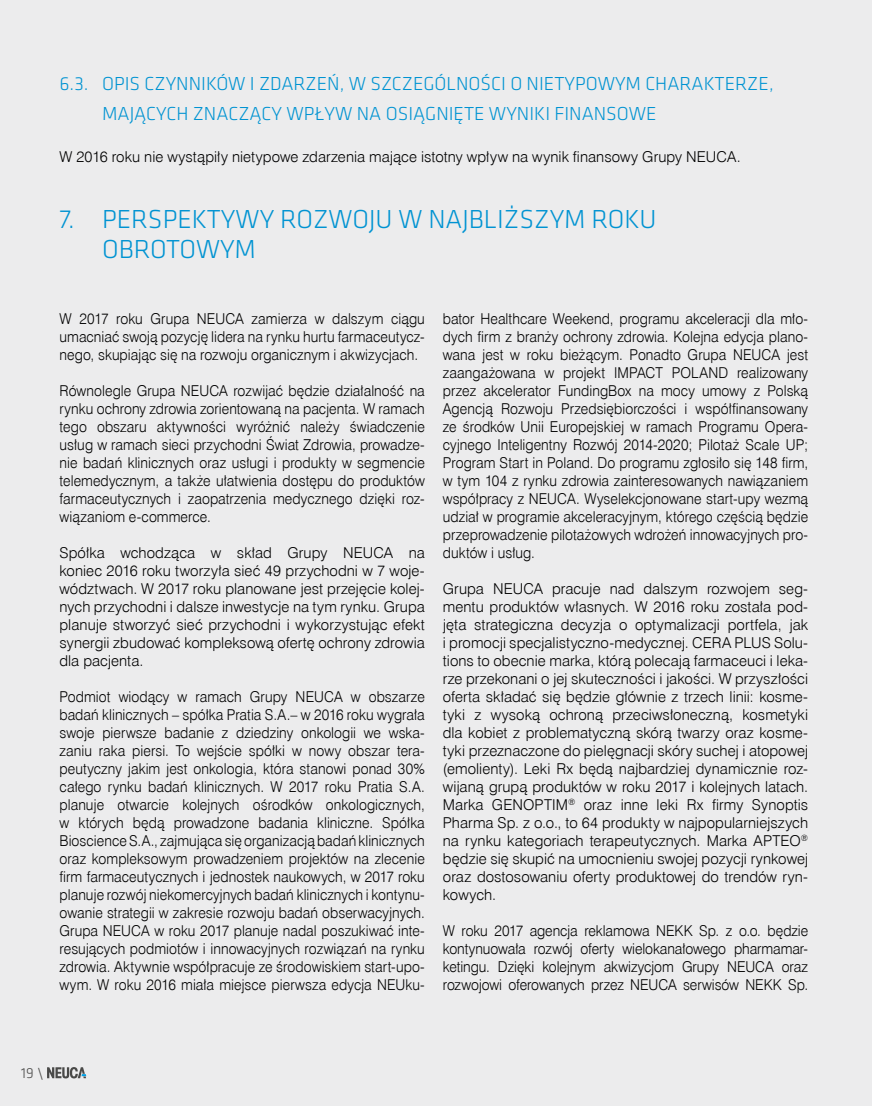
<style>
.page{position:relative;width:872px;height:1106px;background:#ececed}
.page>*{position:absolute;margin:0;border:0;box-sizing:border-box;transform-origin:0 0}
.t1{font:300 27px/30px "Klavika Basic";color:#0093d2}
.t2{font:300 19.5px/30px "Klavika Basic";color:#0093d2}
.t3{font:15px/18px "Swis 721 Lt EU";color:#000;text-align:justify;scale:.94 1}
.t4{font:15px/18px "Swis 721 Lt EU";color:#000;text-align:justify}
.t5{font:15px/18px "Swis 721 Lt EU";color:#000;text-align:justify;scale:.95 1}
.t6{font:300 15px "Klavika";color:#494948}
</style>
<div class="page">
<svg style="left:47px;top:1067px;width:39px;height:11px"></svg>
<h2 class="t2" style="left:102px;top:68px;width:673px;text-indent:-43px">6.3. OPIS CZYNNIKÓW I ZDARZEŃ, W SZCZEGÓLNOŚCI O NIETYPOWYM CHARAKTERZE,<br>MAJĄCYCH ZNACZĄCY WPŁYW NA OSIĄGNIĘTE WYNIKI FINANSOWE</h2>
<p class="t4" style="left:60px;top:148px;width:682px">W 2016 roku nie wystąpiły nietypowe zdarzenia mające istotny wpływ na wynik finansowy Grupy NEUCA.</p>
<h1 class="t1" style="left:102px;top:204px;width:556px;text-indent:-43px">7. PERSPEKTYWY ROZWOJU W NAJBLIŻSZYM ROKU<br>OBROTOWYM</h1>
<p class="t5" style="left:60px;top:310px;width:386px">W 2017 roku Grupa NEUCA zamierza w dalszym ciągu umacniać swoją pozycję lidera na rynku hurtu farmaceutycz&shy;nego, skupiając się na rozwoju organicznym i akwizycjach.</p>
<p class="t3" style="left:60px;top:382px;width:390px">Równolegle Grupa NEUCA rozwijać będzie działalność na rynku ochrony zdrowia zorientowaną na pacjenta. W ramach tego obszaru aktywności wyróżnić należy świadczenie usług w ramach sieci przychodni Świat Zdrowia, prowadze&shy;nie badań klinicznych oraz usługi i produkty w segmencie telemedycznym, a także ułatwienia dostępu do produktów farmaceutycznych i zaopatrzenia medycznego dzięki roz&shy;wiązaniom e-commerce.</p>
<p class="t4" style="left:60px;top:544px;width:367px">Spółka wchodząca w skład Grupy NEUCA na koniec 2016 roku tworzyła sieć 49 przychodni w 7 woje&shy;wództwach. W 2017 roku planowane jest przejęcie kolej&shy;nych przychodni i dalsze inwestycje na tym rynku. Grupa planuje stworzyć sieć przychodni i wykorzystując efekt synergii zbudować kompleksową ofertę ochrony zdrowia dla pacjenta.</p>
<p class="t3" style="left:60px;top:688px;width:390px">Podmiot wiodący w ramach Grupy NEUCA w obszarze badań klinicznych – spółka Pratia S.A.– w 2016 roku wygrała swoje pierwsze badanie z dziedziny onkologii we wska&shy;zaniu raka piersi. To wejście spółki w nowy obszar tera&shy;peutyczny jakim jest onkologia, która stanowi ponad 30% całego rynku badań klinicznych. W 2017 roku Pratia S.A. planuje otwarcie kolejnych ośrodków onkologicznych, w których będą prowadzone badania kliniczne. Spółka Bioscience S.A., zajmująca się organizacją badań klinicznych oraz kompleksowym prowadzeniem projektów na zlecenie firm farmaceutycznych i jednostek naukowych, w 2017 roku planuje rozwój niekomercyjnych badań klinicznych i kontynu&shy;owanie strategii w zakresie rozwoju badań obserwacyjnych.<br>Grupa NEUCA w roku 2017 planuje nadal poszukiwać inte&shy;resujących podmiotów i innowacyjnych rozwiązań na rynku zdrowia. Aktywnie współpracuje ze środowiskiem start-upo&shy;wym. W roku 2016 miała miejsce pierwsza edycja NEUku-</p>
<p class="t3" style="left:443px;top:310px;width:390px">bator Healthcare Weekend, programu akceleracji dla mło&shy;dych firm z branży ochrony zdrowia. Kolejna edycja plano&shy;wana jest w roku bieżącym. Ponadto Grupa NEUCA jest zaangażowana w projekt IMPACT POLAND realizowany przez akcelerator FundingBox na mocy umowy z Polską Agencją Rozwoju Przedsiębiorczości i współfinansowany ze środków Unii Europejskiej w ramach Programu Opera&shy;cyjnego Inteligentny Rozwój 2014-2020; Pilotaż Scale UP; Program Start in Poland. Do programu zgłosiło się 148 firm, w tym 104 z rynku zdrowia zainteresowanych nawiązaniem współpracy z NEUCA. Wyselekcjonowane start-upy wezmą udział w programie akceleracyjnym, którego częścią będzie przeprowadzenie pilotażowych wdrożeń innowacyjnych pro&shy;duktów i usług.</p>
<p class="t4" style="left:443px;top:580px;width:367px">Grupa NEUCA pracuje nad dalszym rozwojem seg&shy;mentu produktów własnych. W 2016 roku została pod&shy;jęta strategiczna decyzja o optymalizacji portfela, jak i promocji specjalistyczno-medycznej. CERA PLUS Solu&shy;tions to obecnie marka, którą polecają farmaceuci i leka&shy;rze przekonani o jej skuteczności i jakości. W przyszłości oferta składać się będzie głównie z trzech linii: kosme&shy;tyki z wysoką ochroną przeciwsłoneczną, kosmetyki dla kobiet z problematyczną skórą twarzy oraz kosme&shy;tyki przeznaczone do pielęgnacji skóry suchej i atopowej (emolienty). Leki Rx będą najbardziej dynamicznie roz&shy;wijaną grupą produktów w roku 2017 i kolejnych latach.<br>Marka GENOPTIM<sup>®</sup> oraz inne leki Rx firmy Synoptis Pharma Sp. z o.o., to 64 produkty w najpopularniejszych na rynku kategoriach terapeutycznych. Marka APTEO<sup>® </sup>będzie się skupić na umocnieniu swojej pozycji rynkowej oraz dostosowaniu oferty produktowej do trendów ryn&shy;kowych.</p>
<p class="t3" style="left:443px;top:922px;width:390px">W roku 2017 agencja reklamowa NEKK Sp. z o.o. będzie kontynuowała rozwój oferty wielokanałowego pharmamar&shy;ketingu. Dzięki kolejnym akwizycjom Grupy NEUCA oraz rozwojowi oferowanych przez NEUCA serwisów NEKK Sp.</p>
<p class="t6" style="left:21px;top:1064px;width:24px">19 \</p>
</div>
